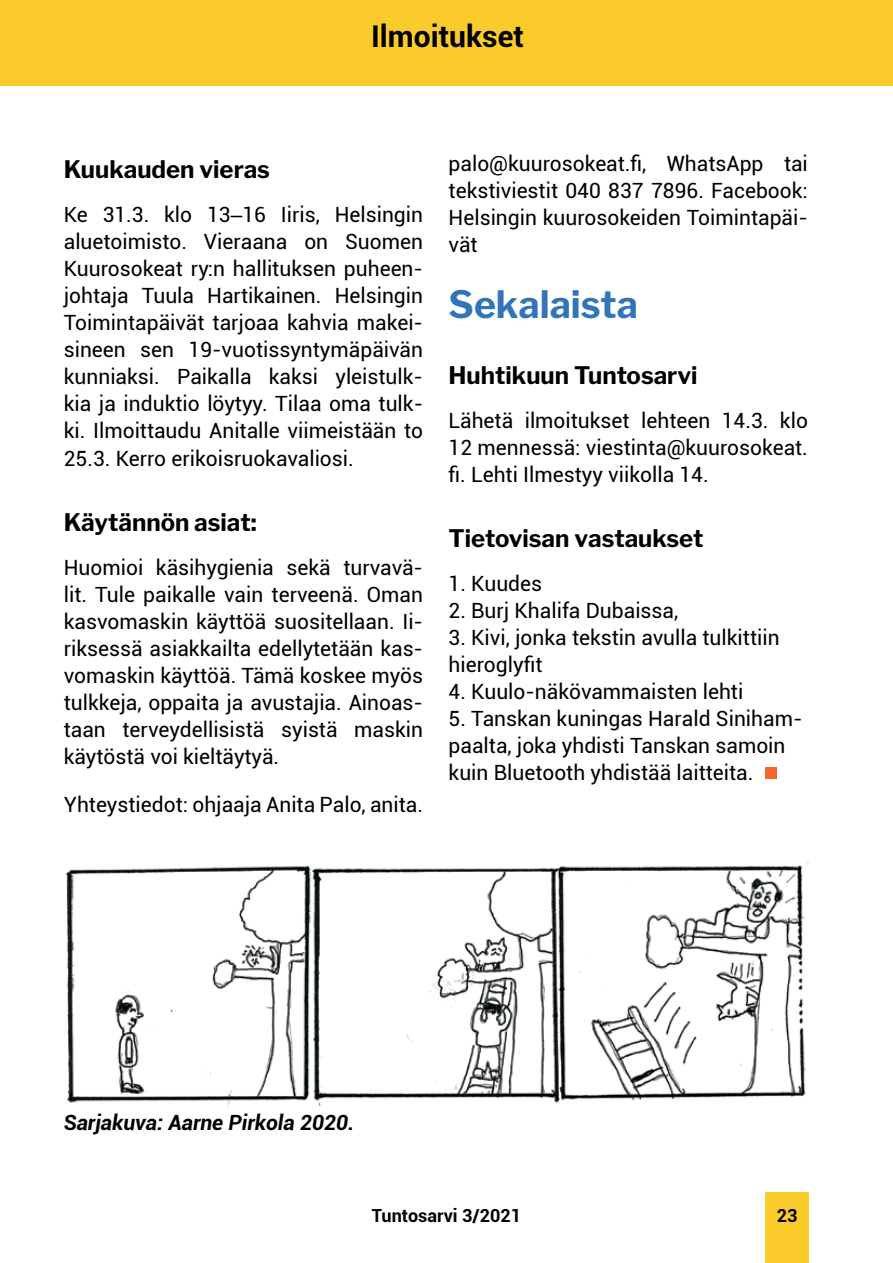
<style>
.page{position:relative;width:893px;height:1263px;background:#fff}
.page>*{position:absolute;margin:0;border:0;box-sizing:border-box;transform-origin:0 0}
.t1{font:700 37.5px "Libre Franklin";color:#3174ba}
.t2{font:700 30px "Roboto";color:#000}
.t3{font:700 24px "Libre Franklin";color:#000}
.t4{font:21px/27px "Roboto";color:#000;text-align:justify}
.t5{font:italic 700 21px "Roboto";color:#000}
.t6{font:700 18px "Roboto";color:#000}
.s1{font-family:"Arial"}
</style>
<div class="page">
<div style="left:765px;top:1192px;width:44px;height:71px;background:#facb2a"></div>
<hr style="left:0;top:0;width:1px;height:85px;background:#facb2a">
<div style="left:1px;top:0;width:892px;height:85px;background:#facb2a"></div>
<div style="left:766px;top:768px;width:11px;height:11px;background:#f2652b"></div>
<img style="left:66px;top:861px;width:743px;height:246px">
<h2 class="t2" style="left:371px;top:15px;width:154px">Ilmoitukset</h2>
<p class="t3" style="left:64px;top:155px;width:208px">Kuukauden vieras</p>
<p class="t4" style="left:64px;top:201px;width:361px">Ke 31.3. klo 13<span class="s1">–</span>16 Iiris, Helsingin aluetoimisto. Vieraana on Suomen Kuurosokeat ry:n hallituksen puheen&shy;johtaja Tuula Hartikainen. Helsingin Toimintapäivät tarjoaa kahvia makei&shy;sineen sen 19-vuotissyntymäpäivän kunniaksi. Paikalla kaksi yleistulk&shy;kia ja induktio löytyy. Tilaa oma tulk&shy;ki. Ilmoittaudu Anitalle viimeistään to 25.3. Kerro erikoisruokavaliosi.</p>
<p class="t3" style="left:64px;top:508px;width:195px">Käytännön asiat:</p>
<p class="t4" style="left:64px;top:553px;width:361px">Huomioi käsihygienia sekä turvavä&shy;lit. Tule paikalle vain terveenä. Oman kasvomaskin käyttöä suositellaan. Ii&shy;riksessä asiakkailta edellytetään kas&shy;vomaskin käyttöä. Tämä koskee myös tulkkeja, oppaita ja avustajia. Ainoas&shy;taan terveydellisistä syistä maskin käytöstä voi kieltäytyä.</p>
<p class="t4" style="left:64px;top:790px;width:361px">Yhteystiedot: ohjaaja Anita Palo, anita.</p>
<p class="t4" style="left:449px;top:149px;width:361px">palo@kuurosokeat.fi, WhatsApp tai tekstiviestit 040 837 7896. Facebook:<br>Helsingin kuurosokeiden Toimintapäi&shy;vät</p>
<h1 class="t1" style="left:449px;top:282px;width:191px">Sekalaista</h1>
<p class="t3" style="left:449px;top:360px;width:250px">Huhtikuun Tuntosarvi</p>
<p class="t4" style="left:449px;top:406px;width:361px">Lähetä ilmoitukset lehteen 14.3. klo 12 mennessä: viestinta@kuurosokeat. fi. Lehti Ilmestyy viikolla 14.</p>
<p class="t3" style="left:449px;top:524px;width:256px">Tietovisan vastaukset</p>
<p class="t4" style="left:449px;top:569px;width:95px">1. Kuudes</p>
<p class="t4" style="left:449px;top:596px;width:231px">2. Burj Khalifa Dubaissa,</p>
<p class="t4" style="left:449px;top:623px;width:332px">3. Kivi, jonka tekstin avulla tulkittiin hieroglyfit</p>
<p class="t4" style="left:449px;top:677px;width:296px">4. Kuulo-näkövammaisten lehti</p>
<p class="t4" style="left:449px;top:704px;width:355px;text-align:left">5. Tanskan kuningas Harald Siniham&shy;paalta, joka yhdisti Tanskan samoin kuin Bluetooth yhdistää laitteita.</p>
<p class="t5" style="left:64px;top:1107px;width:292px">Sarjakuva: Aarne Pirkola 2020.</p>
<p class="t6" style="left:372px;top:1203px;width:151px">Tuntosarvi 3/2021</p>
<p class="t6" style="left:777px;top:1203px;width:22px">23</p>
</div>
